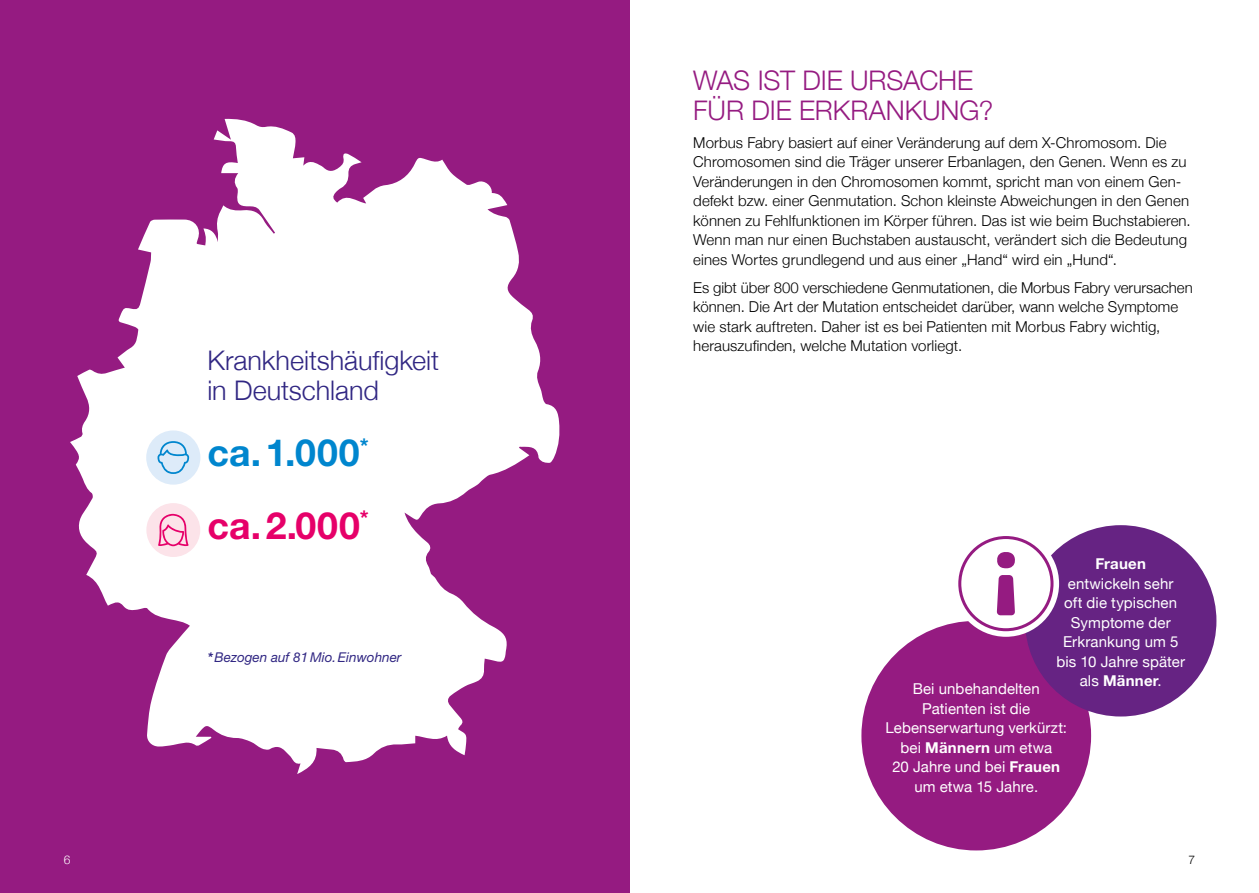
<style>
.page{position:relative;width:1259px;height:893px;background:#fff}
.page>*{position:absolute;margin:0;border:0;box-sizing:border-box;transform-origin:0 0}
.t1{font:700 37.5px/72.3px "Helvetica Neue LT Std";letter-spacing:.025em;color:#0086ce}
.t2{font:300 27px/30px "Helvetica Neue";letter-spacing:-.005em;color:#951b81}
.t3{font:300 27px/30px "Helvetica Neue";color:#312783}
.t4{font:300 15px/19.5px "Helvetica Neue";letter-spacing:.005em;color:#000}
.t5{font:15px/19.5px "Helvetica Neue";letter-spacing:.005em;color:#fff;text-align:center}
.t6{font:700 15px "Helvetica Neue LT Std";letter-spacing:.015em;color:#fff}
.t7{font:italic 13.5px "Helvetica Neue LT Std";color:#312783}
.t8{font:300 12px "Helvetica Neue";color:#000}
.t9{font:300 12px "Helvetica Neue";color:#fff}
.s1{color:#e60069}
.s2{font-weight:700}
.s3{font-family:"Helvetica Neue";font-weight:400}
.s4{font-family:"Helvetica Neue LT Std";font-weight:700}
</style>
<div class="page">
<div style="left:0;top:0;width:629px;height:893px;background:#951b81"></div>
<div style="left:861px;top:621px;width:230px;height:229px;background:#951b81;border-radius:50%"></div>
<div style="left:1025px;top:525px;width:191px;height:191px;background:#662383;border-radius:50%"></div>
<svg style="left:955px;top:533px;width:101px;height:101px"></svg>
<div style="left:952px;top:530px;width:107px;height:107px;border:6px solid #fff;border-radius:50%"></div>
<div style="left:959px;top:537px;width:93px;height:93px;background:#fff;border-radius:50%"></div>
<div style="left:958px;top:536px;width:95px;height:95px;border:3px solid #951b81;border-radius:50%"></div>
<svg style="left:996px;top:552px;width:19px;height:63px"></svg>
<svg style="left:70px;top:119px;width:490px;height:655px;fill:#fff"></svg>
<div style="left:147px;top:431px;width:52px;height:53px;background:#ddebf9;border-radius:50%"></div>
<div style="left:146px;top:430px;width:54px;height:55px;border:2px solid #ddebf9;border-radius:50%"></div>
<svg style="left:157px;top:441px;width:32px;height:33px"></svg>
<div style="left:147px;top:504px;width:52px;height:52px;background:#fce3e9;border-radius:50%"></div>
<div style="left:146px;top:503px;width:54px;height:54px;border:2px solid #fce3e9;border-radius:50%"></div>
<svg style="left:158px;top:514px;width:31px;height:32px"></svg>
<p class="t9" style="left:64px;top:850px;width:8px">6</p>
<h2 class="t3" style="left:207px;top:343px;width:233px">Krankheitshäufigkeit in Deutschland</h2>
<h1 class="t1" style="left:207px;top:416px;width:163px">ca.1.000<sup>* </sup><span class="s1">ca.2.000</span><sup>*</sup></h1>
<p class="t7" style="left:207px;top:649px;width:196px"><span class="s2">*</span>Bezogen auf 81Mio.Einwohner</p>
<h2 class="t2" style="left:693px;top:63px;width:301px">WAS IST DIE URSACHE<br>FÜR DIE ERKRANKUNG?</h2>
<p class="t4" style="left:693px;top:132px;width:499px">Morbus Fabry basiert auf einer Veränderung auf dem X-Chromosom. Die Chromosomen sind die Träger unserer Erbanlagen, den Genen. Wenn es zu Veränderungen in den Chromosomen kommt, spricht man von einem Gen&shy;defekt bzw. einer Genmutation. Schon kleinste Abweichungen in den Genen können zu Fehlfunktionen im Körper führen. Das ist wie beim Buchstabieren.<br>Wenn man nur einen Buchstaben austauscht, verändert sich die Bedeutung eines Wortes grundlegend und aus einer „Hand“ wird ein „Hund“.</p>
<p class="t4" style="left:693px;top:277px;width:501px">Es gibt über 800 verschiedene Genmutationen, die Morbus Fabry verursachen können. Die Art der Mutation entscheidet darüber, wann welche Symptome wie stark auftreten. Daher ist es bei Patienten mit Morbus Fabry wichtig, herauszufinden, welche Mutation vorliegt.</p>
<p class="t6" style="left:1095px;top:555px;width:52px">Frauen</p>
<p class="t5" style="left:1056px;top:575px;width:130px">entwickeln sehr<br>oft die typischen<br>Symptome der<br>Erkrankung um 5 bis 10 Jahre später</p>
<p class="t6" style="left:1079px;top:672px;width:84px"><span class="s3">als</span> Männer<span class="s3">.</span></p>
<p class="t5" style="left:885px;top:680px;width:183px">Bei unbehandelten<br>Patienten ist die<br>Lebenserwartung verkürzt: bei <span class="s4">Männern</span> um etwa<br>20 Jahre und bei <span class="s4">Frauen </span>um etwa 15 Jahre.</p>
<p class="t8" style="left:1188px;top:850px;width:8px">7</p>
</div>
